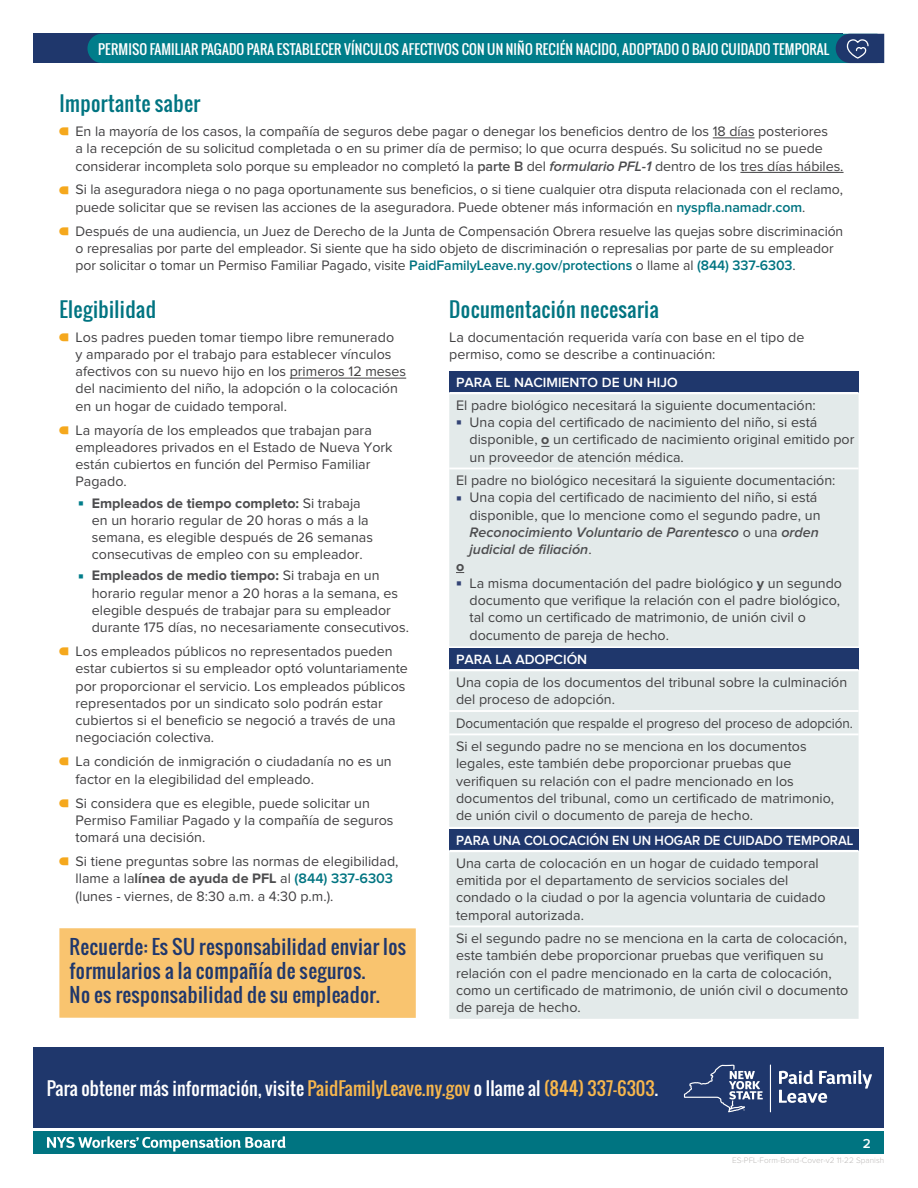
<style>
.page{position:relative;width:918px;height:1188px;background:#fff}
.page>*{position:absolute;margin:0;border:0;box-sizing:border-box;transform-origin:0 0}
.PFL_Question_-H2{font:20.25px "Oswald";letter-spacing:.02em;color:#007481}
.CTA{font:19.5px/24px "Oswald";letter-spacing:.02em;color:#1f376c}
.CTA-2{font:18px "Oswald";letter-spacing:.01em;color:#fff}
.Chart_text{font:14.25px/17.2px "Proxima Nova";color:#414042}
.sm_square_-_navy{font:14.25px/17.2px "Proxima Nova";color:#414042}
.Body_Copy_-P{font:14.25px/17.2px "Proxima Nova";color:#414042}
.Chart_text-2{font:14.25px "Proxima Nova";color:#414042;scale:.95 1}
.Chart_text-3{font:700 14.25px "Proxima Nova";color:#4d4d4f}
.t1{font:600 13.8px "Proxima Nova";color:#fff;scale:.94 1}
.t2{font:600 13.8px "Proxima Nova";color:#fff}
.t3{font:13.5px "Oswald";letter-spacing:.01em;color:#fff}
.t4{font:600 13.5px "Proxima Nova";color:#fff}
.t5{font:300 8.25px "Proxima Nova";color:#bebbba}
.s1{font-weight:600;color:#4d4d4f}
.s2{font-weight:600;font-style:italic;color:#4d4d4f}
.s3{font-weight:600;color:#007481}
.s4{font-family:"Minion Pro";color:#007d8a}
.s5{font-weight:700;color:#4d4d4f}
.s6{font-family:"Minion Pro";color:#334375}
.s7{color:#f7b74d}
</style>
<div class="page">
<div style="left:59px;top:928px;width:357px;height:90px;background:#f9c46f"></div>
<div style="left:34px;top:1047px;width:850px;height:81px;background:#1f376c"></div>
<div style="left:34px;top:1132px;width:850px;height:22px;background:#007481"></div>
<div style="left:33px;top:34px;width:810px;height:29px;background:#1f376c"></div>
<div style="left:87px;top:34px;width:797px;height:29px;background:#007d8a"></div>
<hr style="left:713px;top:138px;width:42px;height:1px;background:#414042">
<hr style="left:740px;top:172px;width:104px;height:1px;background:#414042">
<hr style="left:290px;top:378px;width:116px;height:1px;background:#414042">
<div style="left:449px;top:372px;width:410px;height:21px;background:#1f376c"></div>
<div style="left:449px;top:394px;width:410px;height:252px;background:#e3eaea"></div>
<hr style="left:449px;top:468px;width:410px;height:1px;background:#fff">
<hr style="left:449px;top:392px;width:410px;height:2px;background:#fff">
<div style="left:449px;top:649px;width:410px;height:21px;background:#1f376c"></div>
<div style="left:449px;top:671px;width:410px;height:156px;background:#e3eaea"></div>
<hr style="left:449px;top:710px;width:410px;height:2px;background:#fff">
<hr style="left:449px;top:733px;width:410px;height:2px;background:#fff">
<hr style="left:449px;top:669px;width:410px;height:2px;background:#fff">
<div style="left:449px;top:829px;width:410px;height:22px;background:#1f376c"></div>
<div style="left:449px;top:852px;width:410px;height:167px;background:#e3eaea"></div>
<hr style="left:449px;top:925px;width:410px;height:2px;background:#fff">
<hr style="left:449px;top:850px;width:410px;height:2px;background:#fff">
<svg style="left:779px;top:1070px;width:93px;height:33px"></svg>
<svg style="left:684px;top:1065px;width:79px;height:47px"></svg>
<hr style="left:770px;top:1065px;width:1px;height:47px;background:#fff">
<svg style="left:47px;top:1136px;width:239px;height:16px"></svg>
<p class="t3" style="left:98px;top:39px;width:733px">PERMISO FAMILIAR PAGADO PARA ESTABLECER VÍNCULOS AFECTIVOS CON UN NIÑO RECIÉN NACIDO, ADOPTADO O BAJO CUIDADO TEMPORAL</p>
<h2 class="PFL_Question_-H2" style="left:59px;top:88px;width:142px">Importante saber</h2>
<p class="Chart_text" style="left:76px;top:123px;width:769px">En la mayoría de los casos, la compañía de seguros debe pagar o denegar los beneficios dentro de los 18 días posteriores<br>a la recepción de su solicitud completada o en su primer día de permiso; lo que ocurra después. Su solicitud no se puede considerar incompleta solo porque su empleador no completó la <span class="s1">parte B</span> del <span class="s2">formulario PFL-1</span> dentro de los tres días hábiles.</p>
<p class="Chart_text" style="left:76px;top:181px;width:769px">Si la aseguradora niega o no paga oportunamente sus beneficios, o si tiene cualquier otra disputa relacionada con el reclamo, puede solicitar que se revisen las acciones de la aseguradora. Puede obtener más información en <span class="s3">nyspfla.namadr.com</span>.</p>
<p class="Chart_text" style="left:76px;top:223px;width:769px">Después de una audiencia, un Juez de Derecho de la Junta de Compensación Obrera resuelve las quejas sobre discriminación o represalias por parte del empleador. Si siente que ha sido objeto de discriminación o represalias por parte de su empleador por solicitar o tomar un Permiso Familiar Pagado, visite <span class="s3">PaidFamilyLeave.ny.gov/protections</span> o llame al <span class="s3">(844) 337-6303</span>.</p>
<h2 class="PFL_Question_-H2" style="left:59px;top:294px;width:98px">Elegibilidad</h2>
<p class="Chart_text" style="left:76px;top:329px;width:332px">Los padres pueden tomar tiempo libre remunerado<br>y amparado por el trabajo para establecer vínculos afectivos con su nuevo hijo en los primeros 12 meses del nacimiento del niño, la adopción o la colocación en un hogar de cuidado temporal.</p>
<p class="Chart_text" style="left:76px;top:422px;width:319px">La mayoría de los empleados que trabajan para empleadores privados en el Estado de Nueva York están cubiertos en función del Permiso Familiar Pagado.</p>
<p class="Chart_text" style="left:92px;top:494px;width:283px;text-indent:-14px"><span class="s4">■</span> <span class="s5">Empleados de tiempo completo:</span> Si trabaja en un horario regular de 20 horas o más a la semana, es elegible después de 26 semanas consecutivas de empleo con su empleador.</p>
<p class="Chart_text" style="left:92px;top:567px;width:319px;text-indent:-13px"><span class="s4">■</span> <span class="s5">Empleados de medio tiempo:</span> Si trabaja en un horario regular menor a 20 horas a la semana, es elegible después de trabajar para su empleador durante 175 días, no necesariamente consecutivos.</p>
<p class="Chart_text" style="left:76px;top:643px;width:334px">Los empleados públicos no representados pueden estar cubiertos si su empleador optó voluntariamente por proporcionar el servicio. Los empleados públicos representados por un sindicato solo podrán estar cubiertos si el beneficio se negoció a través de una negociación colectiva.</p>
<p class="Chart_text" style="left:76px;top:753px;width:318px">La condición de inmigración o ciudadanía no es un factor en la elegibilidad del empleado.</p>
<p class="Chart_text" style="left:76px;top:794px;width:319px">Si considera que es elegible, puede solicitar un<br>Permiso Familiar Pagado y la compañía de seguros tomará una decisión.</p>
<p class="Chart_text" style="left:76px;top:853px;width:324px">Si tiene preguntas sobre las normas de elegibilidad, llame a la<span class="s5">línea de ayuda de PFL</span> al <span class="s3">(844) 337-6303 </span>(lunes - viernes, de 8:30 a.m. a 4:30 p.m.).</p>
<h2 class="PFL_Question_-H2" style="left:449px;top:294px;width:211px">Documentación necesaria</h2>
<p class="Body_Copy_-P" style="left:449px;top:329px;width:357px">La documentación requerida varía con base en el tipo de permiso, como se describe a continuación:</p>
<p class="t2" style="left:456px;top:376px;width:223px">PARA EL NACIMIENTO DE UN HIJO</p>
<p class="Chart_text" style="left:456px;top:397px;width:361px">El padre biológico necesitará la siguiente documentación:</p>
<h1 class="sm_square_-_navy" style="left:470px;top:414px;width:386px;text-indent:-13px"><span class="s6">■</span> Una copia del certificado de nacimiento del niño, si está disponible, <span class="s5">o</span> un certificado de nacimiento original emitido por un proveedor de atención médica.</h1>
<p class="Chart_text" style="left:456px;top:472px;width:381px">El padre no biológico necesitará la siguiente documentación:</p>
<h1 class="sm_square_-_navy" style="left:470px;top:489px;width:353px;text-indent:-13px"><span class="s6">■</span> Una copia del certificado de nacimiento del niño, si está disponible, que lo mencione como el segundo padre, un <span class="s2">Reconocimiento Voluntario de Parentesco</span> o una <span class="s2">orden judicial de filiación</span>.</h1>
<p class="Chart_text-3" style="left:456px;top:559px;width:10px">o</p>
<h1 class="sm_square_-_navy" style="left:470px;top:575px;width:374px;text-indent:-13px"><span class="s6">■</span> La misma documentación del padre biológico <span class="s5">y</span> un segundo documento que verifique la relación con el padre biológico, tal como un certificado de matrimonio, de unión civil o documento de pareja de hecho.</h1>
<p class="t2" style="left:456px;top:653px;width:133px">PARA LA ADOPCIÓN</p>
<p class="Chart_text" style="left:456px;top:674px;width:393px">Una copia de los documentos del tribunal sobre la culminación del proceso de adopción.</p>
<p class="Chart_text-2" style="left:456px;top:715px;width:419px">Documentación que respalde el progreso del proceso de adopción.</p>
<p class="Chart_text" style="left:456px;top:738px;width:380px">Si el segundo padre no se menciona en los documentos legales, este también debe proporcionar pruebas que verifiquen su relación con el padre mencionado en los documentos del tribunal, como un certificado de matrimonio, de unión civil o documento de pareja de hecho.</p>
<p class="t1" style="left:456px;top:834px;width:424px">PARA UNA COLOCACIÓN EN UN HOGAR DE CUIDADO TEMPORAL</p>
<p class="Chart_text" style="left:456px;top:855px;width:371px">Una carta de colocación en un hogar de cuidado temporal emitida por el departamento de servicios sociales del condado o la ciudad o por la agencia voluntaria de cuidado temporal autorizada.</p>
<p class="Chart_text" style="left:456px;top:930px;width:394px">Si el segundo padre no se menciona en la carta de colocación, este también debe proporcionar pruebas que verifiquen su relación con el padre mencionado en la carta de colocación, como un certificado de matrimonio, de unión civil o documento de pareja de hecho.</p>
<p class="CTA" style="left:70px;top:935px;width:338px">Recuerde: Es SU responsabilidad enviar los formularios a la compañía de seguros.<br>No es responsabilidad de su empleador.</p>
<p class="CTA-2" style="left:47px;top:1075px;width:613px">Para obtener más información, visite <span class="s7">PaidFamilyLeave.ny.gov</span> o llame al <span class="s7">(844) 337-6303</span>.</p>
<p class="t4" style="left:863px;top:1137px;width:10px">2</p>
<p class="t5" style="left:732px;top:1157px;width:154px">ES-PFL-Form-Bond-Cover-v2 11-22 Spanish</p>
</div>
